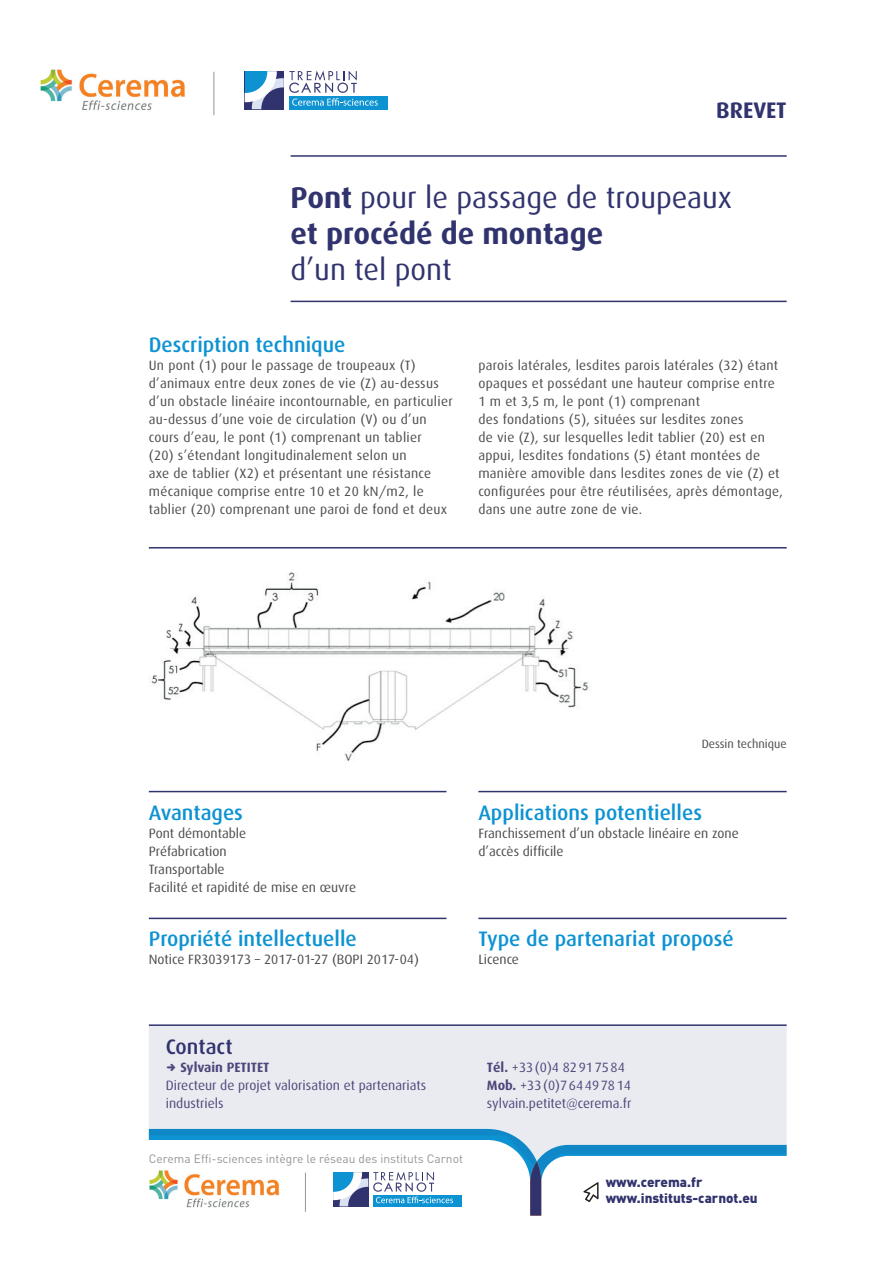
<style>
.page{position:relative;width:893px;height:1263px;background:#fff}
.page>*{position:absolute;margin:0;border:0;box-sizing:border-box;transform-origin:0 0}
.t1{font:30px/36px "Dax";color:#31336e}
.t2{font:700 22.5px "Dax";color:#31336e}
.t3{font:500 21px "Dax";color:#0d92d2}
.t4{font:500 21px "Dax";color:#31336e}
.t5{font:13.5px/18px "Dax";letter-spacing:.02em;color:#4b4c4d}
.t6{font:13.5px/18px "Dax";color:#4b4c4d}
.t7{font:13.5px/18px "Dax";color:#4c487c}
.t8{font:900 13.5px/16.2px "DIN";color:#31336e}
.t9{font:700 13.5px "Dax";color:#4c487c}
.t10{font:12px "DIN";color:#939598}
.t11{font:12px "Dax";color:#4b4c4d}
.s1{font-weight:700}
</style>
<div class="page">
<hr style="left:213px;top:72px;width:1px;height:43px;background:#939598">
<div style="left:289px;top:96px;width:98px;height:13px;background:#0d92d2"></div>
<svg style="left:245px;top:71px;width:133px;height:38px"></svg>
<img style="left:40px;top:69px;width:145px;height:41px">
<div style="left:149px;top:1026px;width:638px;height:103px;background:#eaebf0"></div>
<hr style="left:149px;top:1024px;width:638px;height:2px;background:#31336e">
<svg style="left:149px;top:1129px;width:638px;height:86px"></svg>
<img style="left:149px;top:1169px;width:131px;height:40px">
<hr style="left:291px;top:301px;width:496px;height:1px;background:#31336e">
<hr style="left:291px;top:155px;width:496px;height:2px;background:#31336e">
<hr style="left:149px;top:918px;width:297px;height:1px;background:#31336e">
<hr style="left:478px;top:918px;width:309px;height:1px;background:#31336e">
<hr style="left:149px;top:547px;width:638px;height:1px;background:#31336e">
<hr style="left:149px;top:791px;width:297px;height:1px;background:#31336e">
<hr style="left:478px;top:791px;width:309px;height:1px;background:#31336e">
<img style="left:151px;top:572px;width:437px;height:190px">
<svg style="left:167px;top:1063px;width:8px;height:8px"></svg>
<h2 class="t2" style="left:716px;top:97px;width:72px">BREVET</h2>
<h1 class="t1" style="left:291px;top:180px;width:443px"><span class="s1">Pont</span> pour le passage de troupeaux <span class="s1">et procédé de montage</span></h1>
<h1 class="t1" style="left:291px;top:252px;width:163px">d’un tel pont</h1>
<h3 class="t3" style="left:149px;top:333px;width:198px">Description technique</h3>
<p class="t5" style="left:149px;top:356px;width:305px">Un pont (1) pour le passage de troupeaux (T) d’animaux entre deux zones de vie (Z) au-dessus d’un obstacle linéaire incontournable, en particulier au-dessus d’une voie de circulation (V) ou d’un cours d’eau, le pont (1) comprenant un tablier<br>(20) s’étendant longitudinalement selon un<br>axe de tablier (X2) et présentant une résistance mécanique comprise entre 10 et 20 kN/m2, le tablier (20) comprenant une paroi de fond et deux</p>
<p class="t5" style="left:478px;top:356px;width:306px">parois latérales, lesdites parois latérales (32) étant opaques et possédant une hauteur comprise entre 1 m et 3,5 m, le pont (1) comprenant<br>des fondations (5), situées sur lesdites zones<br>de vie (Z), sur lesquelles ledit tablier (20) est en appui, lesdites fondations (5) étant montées de manière amovible dans lesdites zones de vie (Z) et configurées pour être réutilisées, après démontage, dans une autre zone de vie.</p>
<h3 class="t3" style="left:149px;top:801px;width:96px">Avantages</h3>
<p class="t6" style="left:149px;top:824px;width:209px">Pont démontable<br>Préfabrication<br>Transportable<br>Facilité et rapidité de mise en œuvre</p>
<h3 class="t3" style="left:149px;top:927px;width:210px">Propriété intellectuelle</h3>
<p class="t6" style="left:149px;top:950px;width:272px">Notice FR3039173 – 2017-01-27 (BOPI 2017-04)</p>
<p class="t11" style="left:702px;top:737px;width:87px">Dessin technique</p>
<h3 class="t3" style="left:478px;top:801px;width:225px">Applications potentielles</h3>
<p class="t6" style="left:478px;top:824px;width:262px">Franchissement d’un obstacle linéaire en zone d’accès difficile</p>
<h3 class="t3" style="left:478px;top:927px;width:257px">Type de partenariat proposé</h3>
<p class="t5" style="left:478px;top:950px;width:42px">Licence</p>
<h3 class="t4" style="left:166px;top:1035px;width:68px">Contact</h3>
<p class="t9" style="left:180px;top:1059px;width:90px">Sylvain PETITET</p>
<p class="t7" style="left:166px;top:1076px;width:262px">Directeur de projet valorisation et partenariats industriels</p>
<p class="t10" style="left:149px;top:1151px;width:316px">Cerema Effi-sciences intègre le réseau des instituts Carnot</p>
<p class="t7" style="left:487px;top:1058px;width:146px"><span class="s1">Tél.</span> +33(0)4 82917584<br><span class="s1">Mob.</span> +33(0)764497814 sylvain.petitet@cerema.fr</p>
<p class="t8" style="left:606px;top:1173px;width:154px">www.cerema.fr www.instituts-carnot.eu</p>
</div>
